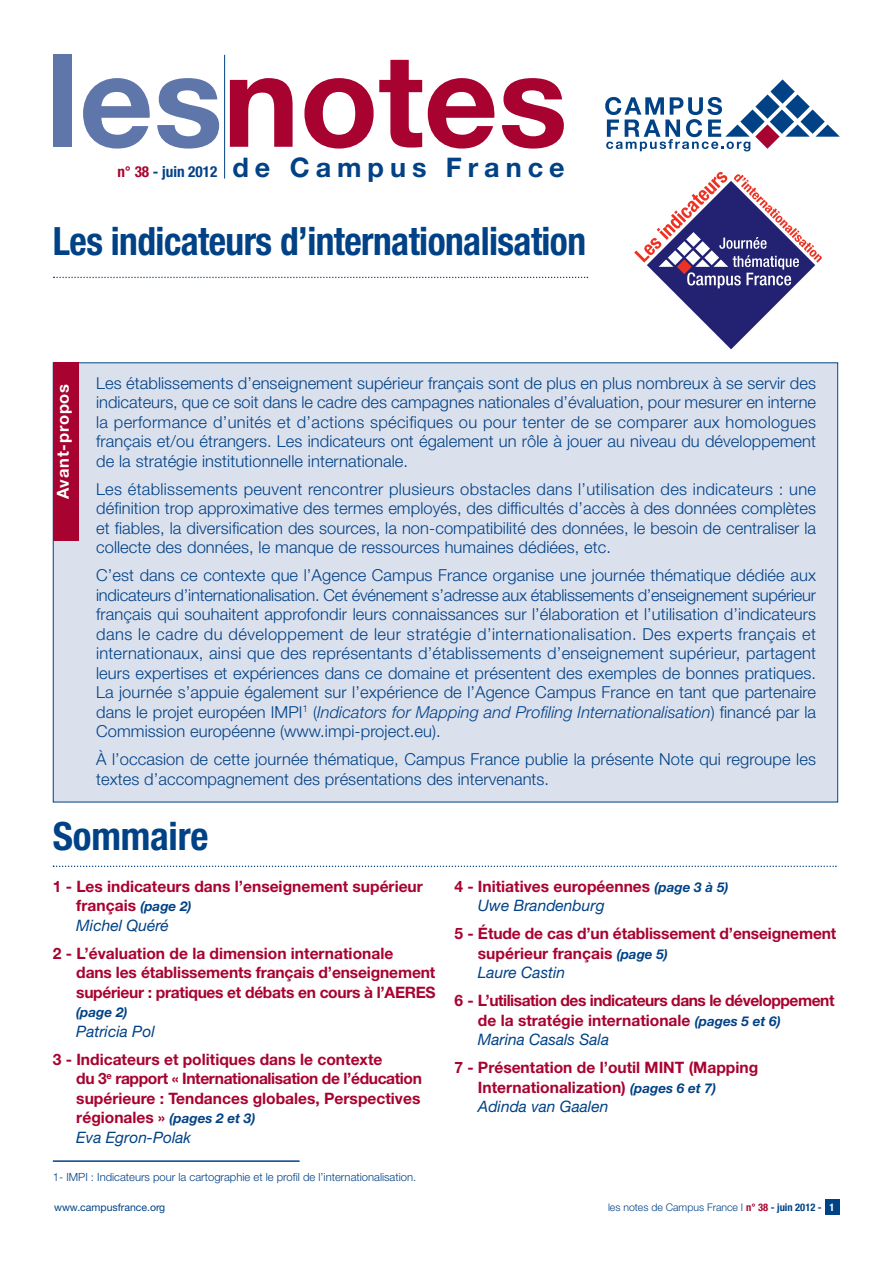
<style>
.page{position:relative;width:890px;height:1261px;background:#fff}
.page>*{position:absolute;margin:0;border:0;box-sizing:border-box;transform-origin:0 0}
.t1{font:700 129.3px "Helvetica Neue";color:#a80330}
.t2{font:700 condensed 39px "Helvetica Neue";letter-spacing:-.015em;color:#014286;scale:.96 1}
.t3{font:700 condensed 39px "Helvetica Neue";letter-spacing:-.015em;color:#014286}
.t4{font:700 27px "Helvetica Neue";letter-spacing:.22em;color:#014286}
.t5{font:300 16.5px/19.5px "Helvetica Neue";letter-spacing:.005em;color:#014286;text-align:justify}
.t6{font:700 16.5px "Helvetica Neue";letter-spacing:.05em;color:#fff}
.t7{font:700 15.75px/19.5px "Helvetica Neue";color:#a80330}
.t8{font:700 15.75px/19.5px "Helvetica Neue";letter-spacing:-.03em;color:#a80330}
.t9{font:italic 15.75px "Helvetica Neue";color:#014286}
.t10{font:700 condensed 15.15px "Helvetica Neue";color:#014286}
.t11{font:italic 700 13.5px "Helvetica Neue";color:#014286}
.t12{font:300 11.25px "Helvetica Neue";color:#014286}
.t13{font:300 10.5px "Helvetica Neue";color:#014286}
.t14{font:10.5px "Helvetica Neue";color:#014286}
.s1{color:#5f76ab}
.s2{color:#a80330}
.s3{font-style:italic}
.s4{font-style:italic;font-size:13.5px;color:#014286}
.s5{font-weight:400;font-style:italic;color:#014286}
.s6{font-weight:700;font-stretch:condensed;color:#a80330}
.s7{font-weight:700;font-stretch:condensed}
.s8{font-weight:700;font-stretch:condensed;color:#fff}
</style>
<div class="page">
<svg style="left:634px;top:172px;width:188px;height:177px"></svg>
<svg style="left:53px;top:276px;width:535px;height:2px"></svg>
<svg style="left:53px;top:865px;width:783px;height:2px"></svg>
<div style="left:54px;top:363px;width:783px;height:438px;background:#dbe0ed"></div>
<div style="left:53px;top:362px;width:25px;height:179px;background:#a80330"></div>
<div style="left:825px;top:1199px;width:14px;height:15px;background:#014286"></div>
<hr style="left:224px;top:55px;width:1px;height:123px;background:#014286">
<svg style="left:605px;top:79px;width:234px;height:72px"></svg>
<hr style="left:53px;top:1160px;width:246px;height:1px;background:#014286">
<h1 class="t1" style="left:46px;top:54px;width:523px"><span class="s1">les</span>notes</h1>
<p class="t10" style="left:117px;top:166px;width:101px"><span class="s2">n° 38</span> - juin 2012</p>
<h3 class="t4" style="left:232px;top:157px;width:333px">de Campus France</h3>
<h2 class="t2" style="left:53px;top:227px;width:557px">Les indicateurs d’internationalisation</h2>
<p class="t6" style="left:57px;top:499px;width:117px;rotate:-90deg">Avant-propos</p>
<p class="t5" style="left:96px;top:374px;width:721px">Les établissements d’enseignement supérieur français sont de plus en plus nombreux à se servir des indicateurs, que ce soit dans le cadre des campagnes nationales d’évaluation, pour mesurer en interne la performance d’unités et d’actions spécifiques ou pour tenter de se comparer aux homologues français et/ou étrangers. Les indicateurs ont également un rôle à jouer au niveau du développement de la stratégie institutionnelle internationale.</p>
<p class="t5" style="left:96px;top:480px;width:721px">Les établissements peuvent rencontrer plusieurs obstacles dans l’utilisation des indicateurs : une définition trop approximative des termes employés, des difficultés d’accès à des données complètes et fiables, la diversification des sources, la non-compatibilité des données, le besoin de centraliser la collecte des données, le manque de ressources humaines dédiées, etc.</p>
<p class="t5" style="left:96px;top:567px;width:721px">C’est dans ce contexte que l’Agence Campus France organise une journée thématique dédiée aux indicateurs d’internationalisation. Cet événement s’adresse aux établissements d’enseignement supérieur français qui souhaitent approfondir leurs connaissances sur l’élaboration et l’utilisation d’indicateurs dans le cadre du développement de leur stratégie d’internationalisation. Des experts français et internationaux, ainsi que des représentants d’établissements d’enseignement supérieur, partagent leurs expertises et expériences dans ce domaine et présentent des exemples de bonnes pratiques.<br>La journée s’appuie également sur l’expérience de l’Agence Campus France en tant que partenaire dans le projet européen IMPI<sup>1</sup> (<span class="s3">Indicators for Mapping and Profiling Internationalisation</span>) financé par la Commission européenne (www.impi-project.eu).</p>
<p class="t5" style="left:96px;top:751px;width:721px">À l’occasion de cette journée thématique, Campus France publie la présente Note qui regroupe les textes d’accompagnement des présentations des intervenants.</p>
<h2 class="t3" style="left:53px;top:822px;width:157px">Sommaire</h2>
<p class="t7" style="left:76px;top:877px;width:348px;text-indent:-23px">1 - Les indicateurs dans l’enseignement supérieur français <span class="s4">(page 2)<br></span><span class="s5">Michel Quéré</span></p>
<p class="t7" style="left:76px;top:944px;width:361px;text-indent:-23px">2 - L’évaluation de la dimension internationale<br>dans les établissements français d’enseignement supérieur : pratiques et débats en cours à l’AERES</p>
<p class="t11" style="left:76px;top:1007px;width:53px">(page 2)</p>
<p class="t9" style="left:76px;top:1025px;width:80px">Patricia Pol</p>
<p class="t7" style="left:76px;top:1050px;width:347px;text-indent:-23px">3 - Indicateurs et politiques dans le contexte<br>du 3<sup>e</sup> rapport « Internationalisation de l’éducation supérieure : Tendances globales, Perspectives régionales » <span class="s4">(pages 2 et 3)<br></span><span class="s5">Eva Egron-Polak</span></p>
<p class="t12" style="left:53px;top:1172px;width:365px">1- IMPI : Indicateurs pour la cartographie et le profil de l’internationalisation.</p>
<p class="t7" style="left:478px;top:877px;width:252px;text-indent:-23px">4 - Initiatives européennes <span class="s4">(page 3 à 5)<br></span><span class="s5">Uwe Brandenburg</span></p>
<p class="t7" style="left:478px;top:925px;width:360px;text-indent:-23px">5 - Étude de cas d’un établissement d’enseignement supérieur français <span class="s4">(page 5)<br></span><span class="s5">Laure Castin</span></p>
<p class="t8" style="left:478px;top:992px;width:358px;text-indent:-23px">6 - L’utilisation des indicateurs dans le développement de la stratégie internationale <span class="s4">(pages 5 et 6)<br></span><span class="s5">Marina Casals Sala</span></p>
<p class="t7" style="left:478px;top:1059px;width:282px;text-indent:-23px">7 - Présentation de l’outil MINT (Mapping<br>Internationalization) <span class="s4">(pages 6 et 7)<br></span><span class="s5">Adinda van Gaalen</span></p>
<p class="t14" style="left:54px;top:1202px;width:113px">www.campusfrance.org</p>
<p class="t13" style="left:608px;top:1202px;width:228px">les notes de Campus France I <span class="s6">n° 38</span> <span class="s7">- juin 2012 -</span> <span class="s8">1</span></p>
</div>
